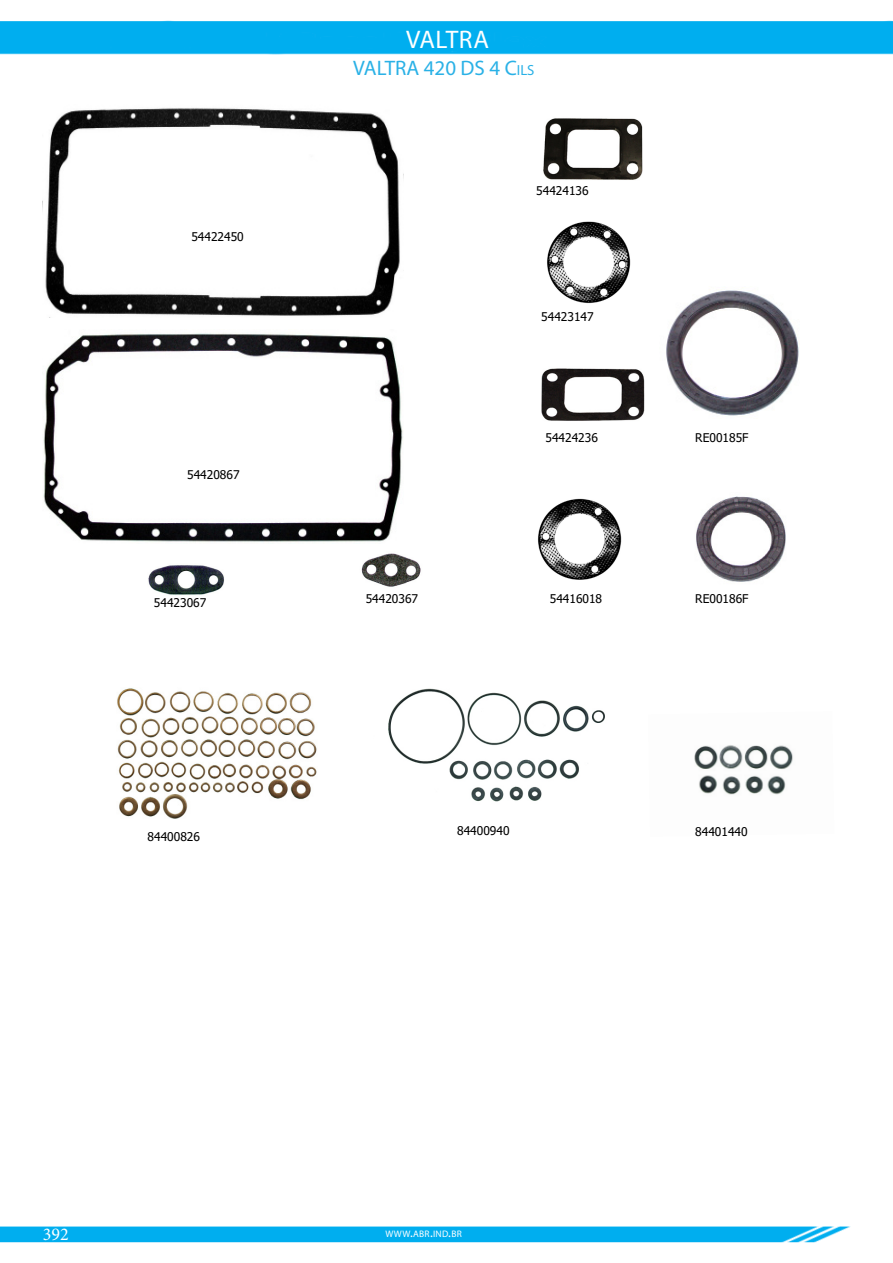
<style>
.page{position:relative;width:893px;height:1263px;background:#fff}
.page>*{position:absolute;margin:0;border:0;box-sizing:border-box;transform-origin:0 0}
.t1{font:25.5px "Myriad Pro";letter-spacing:.02em;color:#fff}
.t2{font:21px "Myriad Pro";color:#2ab1e6}
.t3{font:18px "Minion Pro";color:#fff}
.ABR{font:12px "Tahoma";color:#000}
.t4{font:9.45px "Myriad Pro";letter-spacing:.03em;color:#fff}
.s1{font-size:14.7px}
.s2{font-size:13.5px}
</style>
<div class="page">
<img style="left:0;top:20px;width:865px;height:35px">
<img style="left:865px;top:20px;width:28px;height:35px">
<img style="left:45px;top:108px;width:359px;height:210px">
<img style="left:43px;top:333px;width:360px;height:209px">
<img style="left:541px;top:368px;width:104px;height:53px">
<img style="left:543px;top:118px;width:100px;height:62px">
<img style="left:148px;top:565px;width:76px;height:30px">
<img style="left:361px;top:553px;width:60px;height:34px">
<img style="left:547px;top:221px;width:84px;height:83px">
<img style="left:537px;top:498px;width:85px;height:82px">
<img style="left:666px;top:290px;width:133px;height:126px">
<img style="left:696px;top:496px;width:90px;height:86px">
<img style="left:117px;top:688px;width:200px;height:131px">
<img style="left:694px;top:745px;width:99px;height:50px">
<img style="left:388px;top:688px;width:217px;height:114px">
<img style="left:0;top:1226px;width:850px;height:17px">
<h1 class="t1" style="left:406px;top:24px;width:84px">VALTRA</h1>
<p class="t2" style="left:353px;top:55px;width:175px">VALTRA 420 DS 4 C<span class="s1">ILS</span></p>
<p class="ABR" style="left:191px;top:229px;width:54px">54422450</p>
<p class="ABR" style="left:187px;top:467px;width:54px">54420867</p>
<p class="ABR" style="left:154px;top:595px;width:54px">54423067</p>
<p class="ABR" style="left:148px;top:829px;width:54px">84400826</p>
<p class="ABR" style="left:536px;top:183px;width:54px">54424136</p>
<p class="ABR" style="left:541px;top:309px;width:54px">54423147</p>
<p class="ABR" style="left:546px;top:430px;width:54px">54424236</p>
<p class="ABR" style="left:366px;top:591px;width:54px">54420367</p>
<p class="ABR" style="left:550px;top:591px;width:54px">54416018</p>
<p class="ABR" style="left:695px;top:430px;width:55px">RE00185F</p>
<p class="ABR" style="left:695px;top:590px;width:55px">RE00186F</p>
<p class="ABR" style="left:457px;top:823px;width:54px">84400940</p>
<p class="ABR" style="left:695px;top:824px;width:54px">84401440</p>
<h3 class="t3" style="left:43px;top:1222px;width:27px">392</h3>
<p class="t4" style="left:386px;top:1228px;width:78px">WWW<span class="s2">.</span>ABR<span class="s2">.</span>IND<span class="s2">.</span>BR</p>
</div>
